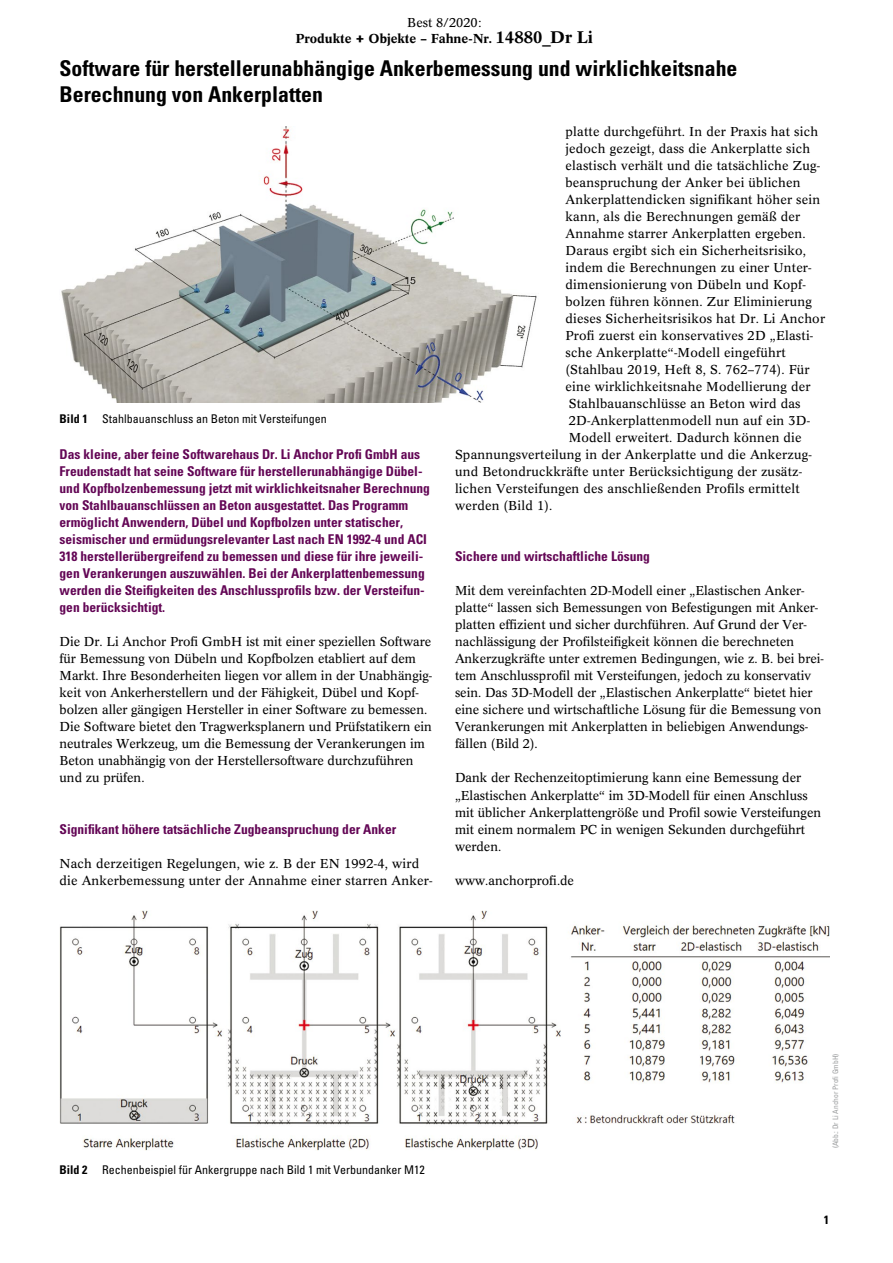
<style>
.page{position:relative;width:893px;height:1263px;background:#fff}
.page>*{position:absolute;margin:0;border:0;box-sizing:border-box;transform-origin:0 0}
.t1{font:700 condensed 21.75px/26.1px "Univers LT Std";color:#000}
.t2{font:700 condensed 13.5px/17px "Univers LT Std";color:#630655}
.t3{font:12.75px/17px "Concorde BQ";color:#000}
.t4{font:500 12.75px/16.4px "Concorde BQ";color:#000;text-align:center}
.t5{font:condensed 12px "Univers LT Std";color:#000}
.t6{font:700 condensed 12px "Univers LT Std";color:#000}
.t7{font:condensed 7.5px "Univers LT Std";color:#9c9e9f}
.s1{font-weight:400}
.s2{font-size:16.5px}
.s3{font-weight:700}
</style>
<div class="page">
<img style="left:61px;top:127px;width:476px;height:275px">
<img style="left:60px;top:910px;width:769px;height:240px">
<p class="t4" style="left:296px;top:14px;width:299px"><span class="s1">Best 8/2020:<br></span>Produkte + Objekte – Fahne-Nr. <span class="s2">14880_Dr Li</span></p>
<h1 class="t1" style="left:60px;top:55px;width:679px">Software für herstellerunabhängige Ankerbemessung und wirklichkeitsnahe<br>Berechnung von Ankerplatten</h1>
<p class="t3" style="left:566px;top:123px;width:254px">platte durchgeführt. In der Praxis hat sich</p>
<p class="t3" style="left:566px;top:140px;width:246px">jedoch gezeigt, dass die Ankerplatte sich</p>
<p class="t3" style="left:566px;top:157px;width:256px">elastisch verhält und die tatsächliche Zug-</p>
<p class="t3" style="left:566px;top:174px;width:237px">beanspruchung der Anker bei üblichen</p>
<p class="t3" style="left:566px;top:191px;width:256px">Ankerplattendicken signifikant höher sein</p>
<p class="t3" style="left:566px;top:208px;width:236px">kann, als die Berechnungen gemäß der</p>
<p class="t3" style="left:566px;top:225px;width:242px">Annahme starrer Ankerplatten ergeben.</p>
<p class="t3" style="left:566px;top:242px;width:242px">Daraus ergibt sich ein Sicherheitsrisiko,</p>
<p class="t3" style="left:566px;top:259px;width:247px">indem die Berechnungen zu einer Unter-</p>
<p class="t3" style="left:566px;top:276px;width:241px">dimensionierung von Dübeln und Kopf-</p>
<p class="t3" style="left:566px;top:293px;width:248px">bolzen führen können. Zur Eliminierung</p>
<p class="t3" style="left:566px;top:310px;width:261px">dieses Sicherheitsrisikos hat Dr. Li Anchor</p>
<p class="t3" style="left:566px;top:327px;width:249px">Profi zuerst ein konservatives 2D „Elasti-</p>
<p class="t3" style="left:566px;top:344px;width:222px">sche Ankerplatte“-Modell eingeführt</p>
<p class="t3" style="left:566px;top:361px;width:246px">(Stahlbau 2019, Heft 8, S. 762–774). Für</p>
<p class="t3" style="left:566px;top:378px;width:247px">eine wirklichkeitsnahe Modellierung der</p>
<p class="t3" style="left:569px;top:395px;width:233px">Stahlbauanschlüsse an Beton wird das</p>
<p class="t3" style="left:569px;top:412px;width:243px">2D-Ankerplattenmodell nun auf ein 3D-</p>
<p class="t3" style="left:569px;top:429px;width:234px">Modell erweitert. Dadurch können die</p>
<p class="t3" style="left:455px;top:446px;width:358px">Spannungsverteilung in der Ankerplatte und die Ankerzug-</p>
<p class="t3" style="left:455px;top:463px;width:348px">und Betondruckkräfte unter Berücksichtigung der zusätz-</p>
<p class="t3" style="left:455px;top:480px;width:346px">lichen Versteifungen des anschließenden Profils ermittelt</p>
<p class="t3" style="left:455px;top:497px;width:99px">werden (Bild 1).</p>
<p class="t2" style="left:455px;top:548px;width:196px">Sichere und wirtschaftliche Lösung</p>
<p class="t3" style="left:455px;top:583px;width:370px">Mit dem vereinfachten 2D-Modell einer „Elastischen Anker&shy;platte“ lassen sich Bemessungen von Befestigungen mit Anker&shy;platten effizient und sicher durchführen. Auf Grund der Ver&shy;nachlässigung der Profilsteifigkeit können die berechneten Ankerzugkräfte unter extremen Bedingungen, wie z. B. bei brei&shy;tem Anschlussprofil mit Versteifungen, jedoch zu konservativ sein. Das 3D-Modell der „Elastischen Ankerplatte“ bietet hier eine sichere und wirtschaftliche Lösung für die Bemessung von Verankerungen mit Ankerplatten in beliebigen Anwendungs&shy;fällen (Bild 2).</p>
<p class="t3" style="left:455px;top:770px;width:368px">Dank der Rechenzeitoptimierung kann eine Bemessung der „Elastischen Ankerplatte“ im 3D-Modell für einen Anschluss mit üblicher Ankerplattengröße und Profil sowie Versteifungen mit einem normalem PC in wenigen Sekunden durchgeführt werden.</p>
<p class="t3" style="left:455px;top:872px;width:120px">www.anchorprofi.de</p>
<p class="t5" style="left:60px;top:411px;width:269px"><span class="s3">Bild 1</span> Stahlbauanschluss an Beton mit Versteifungen</p>
<p class="t2" style="left:60px;top:446px;width:372px">Das kleine, aber feine Softwarehaus Dr. Li Anchor Profi GmbH aus Freudenstadt hat seine Software für herstellerunabhängige Dübel&shy;und Kopfbolzenbemessung jetzt mit wirklichkeitsnaher Berechnung von Stahlbauanschlüssen an Beton ausgestattet. Das Programm ermöglicht Anwendern, Dübel und Kopfbolzen unter statischer, seismischer und ermüdungsrelevanter Last nach EN 1992-4 und ACI 318 herstellerübergreifend zu bemessen und diese für ihre jeweili&shy;gen Verankerungen auszuwählen. Bei der Ankerplattenbemessung werden die Steifigkeiten des Anschlussprofils bzw. der Versteifun&shy;gen berücksichtigt.</p>
<p class="t3" style="left:60px;top:634px;width:374px">Die Dr. Li Anchor Profi GmbH ist mit einer speziellen Software für Bemessung von Dübeln und Kopfbolzen etabliert auf dem Markt. Ihre Besonderheiten liegen vor allem in der Unabhängig&shy;keit von Ankerherstellern und der Fähigkeit, Dübel und Kopf&shy;bolzen aller gängigen Hersteller in einer Software zu bemessen.<br>Die Software bietet den Tragwerksplanern und Prüfstatikern ein neutrales Werkzeug, um die Bemessung der Verankerungen im Beton unabhängig von der Herstellersoftware durchzuführen und zu prüfen.</p>
<p class="t2" style="left:60px;top:820px;width:338px">Signifikant höhere tatsächliche Zugbeanspruchung der Anker</p>
<p class="t3" style="left:60px;top:855px;width:374px">Nach derzeitigen Regelungen, wie z. B der EN 1992-4, wird die Ankerbemessung unter der Annahme einer starren Anker-</p>
<p class="t5" style="left:60px;top:1162px;width:367px"><span class="s3">Bild 2</span> Rechenbeispiel für Ankergruppe nach Bild 1 mit Verbundanker M12</p>
<p class="t7" style="left:831px;top:1148px;width:96px;rotate:-90deg">(Abb.: Dr Li Anchor Profi GmbH)</p>
<p class="t6" style="left:824px;top:1212px;width:7px">1</p>
</div>
